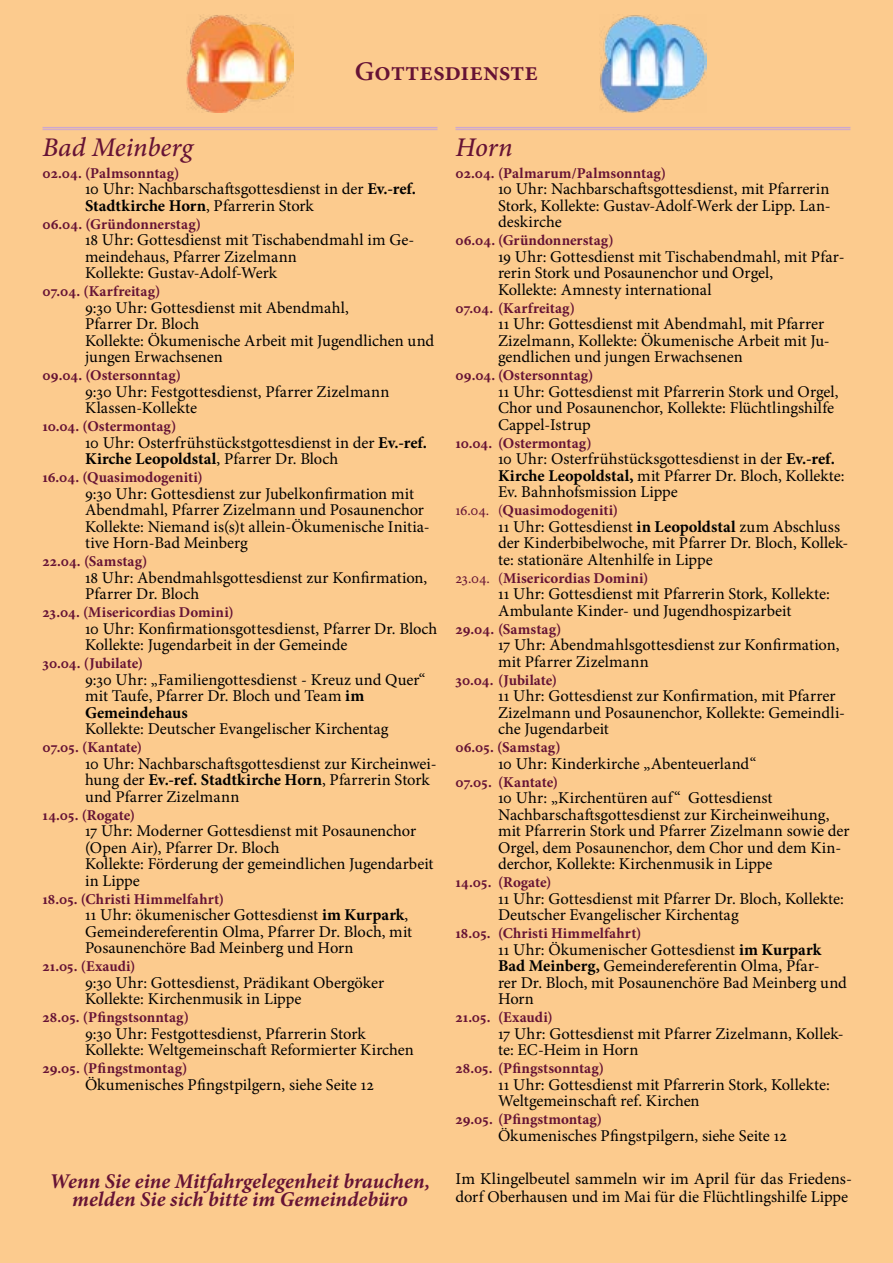
<style>
.page{position:relative;width:893px;height:1263px;background:#fccb8e}
.page>*{position:absolute;margin:0;border:0;box-sizing:border-box;transform-origin:0 0}
.t1{font:italic 500 27px "Minion Pro";letter-spacing:-.005em;color:#661335}
.t2{font:600 27px "Minion Pro";color:#661335}
.t3{font:italic 700 21px/18px "Minion Pro";color:#661335;text-align:center}
.t4{font:16.5px/16.5px "Minion Pro";color:#000}
.t5{font:16.5px/16.5px "Minion Pro";letter-spacing:.02em;color:#000}
.t6{font:700 15px "Minion Pro";letter-spacing:.005em;color:#661335}
.s1{font-weight:700}
.s2{font-weight:400}
</style>
<div class="page">
<img style="left:600px;top:15px;width:106px;height:98px">
<img style="left:187px;top:15px;width:106px;height:98px">
<hr style="left:455px;top:127px;width:395px;height:1px;background:#cca8d0">
<hr style="left:455px;top:129px;width:395px;height:1px;background:#cca8d0">
<hr style="left:43px;top:127px;width:394px;height:1px;background:#cca8d0">
<hr style="left:43px;top:129px;width:394px;height:1px;background:#cca8d0">
<h1 class="t2" style="left:355px;top:53px;width:185px">Gottesdienste</h1>
<h1 class="t1" style="left:43px;top:129px;width:152px">Bad Meinberg</h1>
<p class="t6" style="left:43px;top:162px;width:138px">02.04. (Palmsonntag)</p>
<p class="t4" style="left:85px;top:181px;width:333px">10 Uhr: Nachbarschaftsgottesdienst in der <span class="s1">Ev.-ref.<br>Stadtkirche Horn</span>, Pfarrerin Stork</p>
<p class="t6" style="left:43px;top:213px;width:160px">06.04. (Gründonnerstag)</p>
<p class="t4" style="left:85px;top:232px;width:331px">18 Uhr: Gottesdienst mit Tischabendmahl im Ge&shy;meindehaus, Pfarrer Zizelmann<br>Kollekte: Gustav-Adolf-Werk</p>
<p class="t6" style="left:43px;top:281px;width:119px">07.04. (Karfreitag)</p>
<p class="t4" style="left:85px;top:299px;width:351px">9:30 Uhr: Gottesdienst mit Abendmahl,<br>Pfarrer Dr. Bloch<br>Kollekte: Ökumenische Arbeit mit Jugendlichen und jungen Erwachsenen</p>
<p class="t6" style="left:43px;top:365px;width:140px">09.04. (Ostersonntag)</p>
<p class="t4" style="left:85px;top:383px;width:306px">9:30 Uhr: Festgottesdienst, Pfarrer Zizelmann<br>Klassen-Kollekte</p>
<p class="t6" style="left:43px;top:416px;width:135px">10.04. (Ostermontag)</p>
<p class="t5" style="left:85px;top:434px;width:344px">10 Uhr: Osterfrühstückstgottesdienst in der <span class="s1">Ev.-ref.<br>Kirche Leopoldstal</span>, Pfarrer Dr. Bloch</p>
<p class="t6" style="left:43px;top:467px;width:162px">16.04. (Quasimodogeniti)</p>
<p class="t4" style="left:85px;top:485px;width:346px">9:30 Uhr: Gottesdienst zur Jubelkonfirmation mit Abendmahl, Pfarrer Zizelmann und Posaunenchor Kollekte: Niemand is(s)t allein-Ökumenische Initia&shy;tive Horn-Bad Meinberg</p>
<p class="t6" style="left:43px;top:551px;width:106px">22.04. (Samstag)</p>
<p class="t4" style="left:85px;top:569px;width:344px">18 Uhr: Abendmahlsgottesdienst zur Konfirmation,<br>Pfarrer Dr. Bloch</p>
<p class="t6" style="left:43px;top:602px;width:193px">23.04. (Misericordias Domini)</p>
<p class="t4" style="left:85px;top:620px;width:354px">10 Uhr: Konfirmationsgottesdienst, Pfarrer Dr. Bloch<br>Kollekte: Jugendarbeit in der Gemeinde</p>
<p class="t6" style="left:43px;top:653px;width:102px">30.04. (Jubilate)</p>
<p class="t4" style="left:85px;top:671px;width:342px">9:30 Uhr: „Familiengottesdienst - Kreuz und Quer“ mit Taufe, Pfarrer Dr. Bloch und Team <span class="s1">im<br>Gemeindehaus</span></p>
<p class="t4" style="left:85px;top:721px;width:305px">Kollekte: Deutscher Evangelischer Kirchentag</p>
<p class="t6" style="left:43px;top:737px;width:101px">07.05. (Kantate)</p>
<p class="t4" style="left:85px;top:755px;width:353px">10 Uhr: Nachbarschaftsgottesdienst zur Kircheinwei&shy;hung der <span class="s1">Ev.-ref. Stadtkirche Horn</span>, Pfarrerin Stork und Pfarrer Zizelmann</p>
<p class="t6" style="left:43px;top:804px;width:94px">14.05. (Rogate)</p>
<p class="t4" style="left:85px;top:823px;width:350px">17 Uhr: Moderner Gottesdienst mit Posaunenchor (Open Air), Pfarrer Dr. Bloch<br>Kollekte: Förderung der gemeindlichen Jugendarbeit in Lippe</p>
<p class="t6" style="left:43px;top:888px;width:183px">18.05. (Christi Himmelfahrt)</p>
<p class="t4" style="left:85px;top:907px;width:329px">11 Uhr: ökumenischer Gottesdienst <span class="s1">im Kurpark</span>,<br>Gemeindereferentin Olma, Pfarrer Dr. Bloch, mit<br>Posaunenchöre Bad Meinberg und Horn</p>
<p class="t6" style="left:43px;top:956px;width:95px">21.05. (Exaudi)</p>
<p class="t4" style="left:85px;top:974px;width:301px">9:30 Uhr: Gottesdienst, Prädikant Obergöker<br>Kollekte: Kirchenmusik in Lippe</p>
<p class="t6" style="left:43px;top:1007px;width:148px">28.05. (Pfingstsonntag)</p>
<p class="t4" style="left:85px;top:1025px;width:330px">9:30 Uhr: Festgottesdienst, Pfarrerin Stork<br>Kollekte: Weltgemeinschaft Reformierter Kirchen</p>
<p class="t6" style="left:43px;top:1058px;width:146px">29.05. (Pfingstmontag)</p>
<p class="t4" style="left:85px;top:1076px;width:290px">Ökumenisches Pfingstpilgern, siehe Seite 12</p>
<p class="t3" style="left:50px;top:1171px;width:382px">Wenn Sie eine Mitfahrgelegenheit brauchen, melden Sie sich bitte im Gemeindebüro</p>
<h1 class="t1" style="left:455px;top:129px;width:59px">Horn</h1>
<p class="t6" style="left:455px;top:162px;width:212px">02.04. (Palmarum/Palmsonntag)</p>
<p class="t4" style="left:498px;top:181px;width:334px;text-align:justify">10 Uhr: Nachbarschaftsgottesdienst, mit Pfarrerin Stork, Kollekte: Gustav-Adolf-Werk der Lipp. Lan&shy;deskirche</p>
<p class="t6" style="left:455px;top:230px;width:160px">06.04. (Gründonnerstag)</p>
<p class="t4" style="left:498px;top:248px;width:348px">19 Uhr: Gottesdienst mit Tischabendmahl, mit Pfar&shy;rerin Stork und Posaunenchor und Orgel,<br>Kollekte: Amnesty international</p>
<p class="t6" style="left:455px;top:297px;width:121px">07.04. (Karfreitag)</p>
<p class="t4" style="left:498px;top:316px;width:333px">11 Uhr: Gottesdienst mit Abendmahl, mit Pfarrer<br>Zizelmann, Kollekte: Ökumenische Arbeit mit Ju&shy;gendlichen und jungen Erwachsenen</p>
<p class="t6" style="left:455px;top:365px;width:140px">09.04. (Ostersonntag)</p>
<p class="t4" style="left:498px;top:383px;width:342px">11 Uhr: Gottesdienst mit Pfarrerin Stork und Orgel,<br>Chor und Posaunenchor, Kollekte: Flüchtlingshilfe<br>Cappel-Istrup</p>
<p class="t6" style="left:455px;top:432px;width:138px">10.04. (Ostermontag)</p>
<p class="t4" style="left:498px;top:451px;width:348px">10 Uhr: Osterfrühstücksgottesdienst in der <span class="s1">Ev.-ref.<br>Kirche Leopoldstal,</span> mit Pfarrer Dr. Bloch, Kollekte:<br>Ev. Bahnhofsmission Lippe</p>
<p class="t6" style="left:455px;top:500px;width:164px"><span class="s2">16.04. (</span>Quasimodogeniti)</p>
<p class="t4" style="left:498px;top:518px;width:352px">11 Uhr: Gottesdienst <span class="s1">in Leopoldstal</span> zum Abschluss der Kinderbibelwoche, mit Pfarrer Dr. Bloch, Kollek&shy;te: stationäre Altenhilfe in Lippe</p>
<p class="t6" style="left:455px;top:567px;width:194px"><span class="s2">23.04. (</span>Misericordias Domini)</p>
<p class="t4" style="left:498px;top:586px;width:334px">11 Uhr: Gottesdienst mit Pfarrerin Stork, Kollekte:<br>Ambulante Kinder- und Jugendhospizarbeit</p>
<p class="t6" style="left:455px;top:618px;width:108px">29.04. (Samstag)</p>
<p class="t4" style="left:498px;top:637px;width:343px">17 Uhr: Abendmahlsgottesdienst zur Konfirmation, mit Pfarrer Zizelmann</p>
<p class="t6" style="left:455px;top:669px;width:103px">30.04. (Jubilate)</p>
<p class="t4" style="left:498px;top:688px;width:349px">11 Uhr: Gottesdienst zur Konfirmation, mit Pfarrer<br>Zizelmann und Posaunenchor, Kollekte: Gemeindli&shy;che Jugendarbeit</p>
<p class="t6" style="left:455px;top:737px;width:107px">06.05. (Samstag)</p>
<p class="t4" style="left:498px;top:755px;width:260px">10 Uhr: Kinderkirche „Abenteuerland“</p>
<p class="t6" style="left:455px;top:771px;width:104px">07.05. (Kantate)</p>
<p class="t4" style="left:498px;top:790px;width:353px">10 Uhr: „Kirchentüren auf“ Gottesdienst Nachbarschaftsgottesdienst zur Kircheinweihung, mit Pfarrerin Stork und Pfarrer Zizelmann sowie der Orgel, dem Posaunenchor, dem Chor und dem Kin&shy;derchor, Kollekte: Kirchenmusik in Lippe</p>
<p class="t6" style="left:455px;top:872px;width:97px">14.05. (Rogate)</p>
<p class="t4" style="left:498px;top:890px;width:347px">11 Uhr: Gottesdienst mit Pfarrer Dr. Bloch, Kollekte:<br>Deutscher Evangelischer Kirchentag</p>
<p class="t6" style="left:455px;top:923px;width:187px">18.05. (Christi Himmelfahrt)</p>
<p class="t4" style="left:498px;top:941px;width:350px">11 Uhr: Ökumenischer Gottesdienst <span class="s1">im Kurpark Bad Meinberg,</span> Gemeindereferentin Olma, Pfar-<br>rer Dr. Bloch, mit Posaunenchöre Bad Meinberg und Horn</p>
<p class="t6" style="left:455px;top:1007px;width:99px">21.05. (Exaudi)</p>
<p class="t4" style="left:498px;top:1025px;width:347px">17 Uhr: Gottesdienst mit Pfarrer Zizelmann, Kollek&shy;te: EC-Heim in Horn</p>
<p class="t6" style="left:455px;top:1058px;width:150px">28.05. (Pfingstsonntag)</p>
<p class="t4" style="left:498px;top:1076px;width:334px">11 Uhr: Gottesdienst mit Pfarrerin Stork, Kollekte:<br>Weltgemeinschaft ref. Kirchen</p>
<p class="t6" style="left:455px;top:1109px;width:148px">29.05. (Pfingstmontag)</p>
<p class="t4" style="left:498px;top:1127px;width:290px">Ökumenisches Pfingstpilgern, siehe Seite 12</p>
<p class="t4" style="left:455px;top:1170px;width:398px;line-height:18px">Im Klingelbeutel sammeln wir im April für das Friedens&shy;dorf Oberhausen und im Mai für die Flüchtlingshilfe Lippe</p>
</div>
